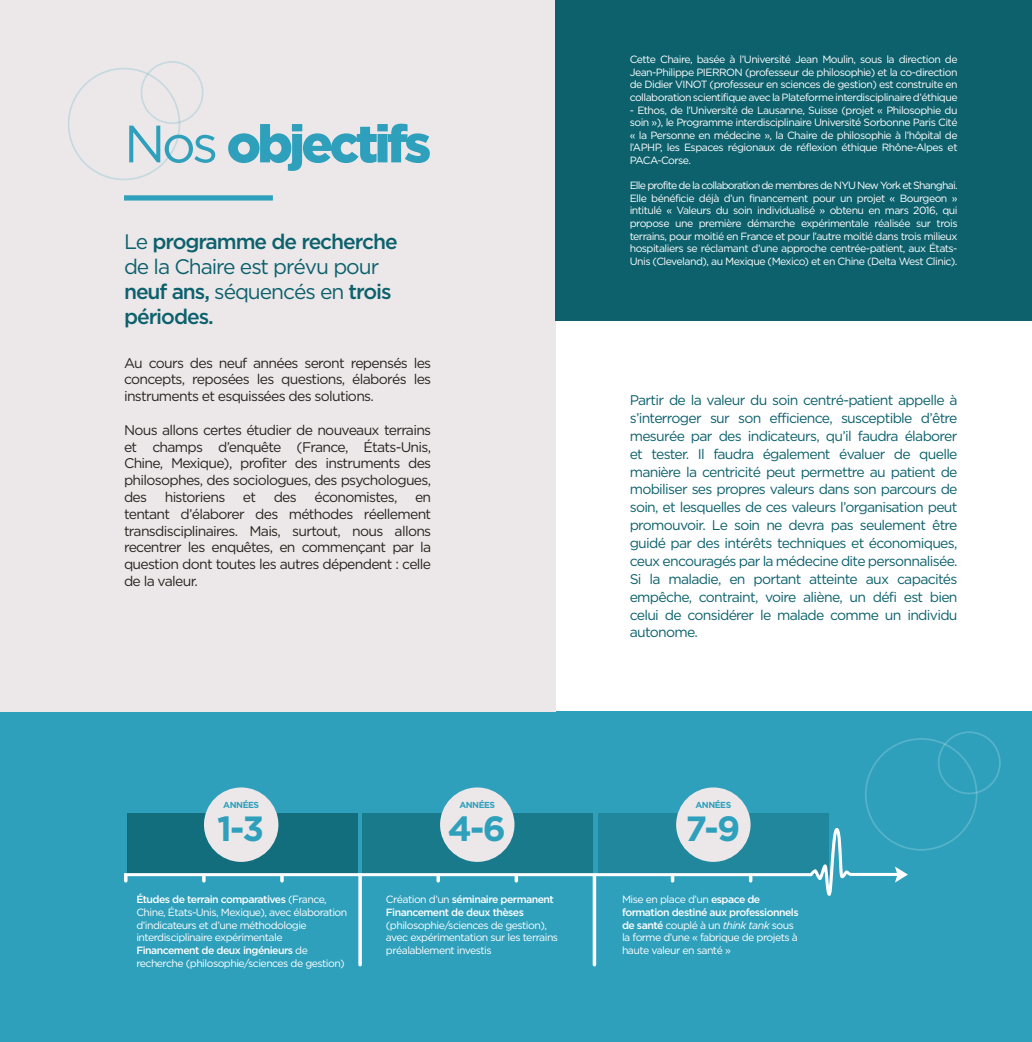
<style>
.page{position:relative;width:1032px;height:1042px;background:#fff}
.page>*{position:absolute;margin:0;border:0;box-sizing:border-box;transform-origin:0 0}
.t1{font:900 52.5px "Gotham";letter-spacing:-.07em;color:#2ea0bc}
.t2{font:700 35px "Gotham";color:#2ea0bc}
.t3{font:500 21px/25.2px "Gotham";letter-spacing:-.05em;color:#0c616d}
.t4{font:14px/17.8px "Gotham";letter-spacing:-.05em;color:#0c616d;text-align:justify}
.t5{font:14px/16.8px "Gotham";letter-spacing:-.05em;color:#272421;text-align:justify}
.t6{font:10.5px/12.6px "Gotham";letter-spacing:-.05em;color:#fff}
.t7{font:500 10.5px "Gotham";letter-spacing:-.05em;color:#fff}
.t8{font:700 8.75px "Gotham";letter-spacing:-.05em;color:#2ea0bc}
.s1{font-weight:400}
.s2{font-weight:500}
.s3{font-style:italic}
</style>
<div class="page">
<div style="left:0;top:712px;width:1032px;height:330px;background:#2ea0bc"></div>
<div style="left:128px;top:812px;width:230px;height:62px;background:#126d7c"></div>
<div style="left:362px;top:812px;width:231px;height:62px;background:#197a8c"></div>
<div style="left:598px;top:812px;width:231px;height:62px;background:#20879c"></div>
<div style="left:0;top:0;width:555px;height:712px;background:#ece8e9"></div>
<div style="left:555px;top:0;width:477px;height:320px;background:#0c616d"></div>
<div style="left:68px;top:68px;width:112px;height:112px;border:2px solid #2ea0bc;border-radius:50%"></div>
<div style="left:141px;top:61px;width:63px;height:63px;border:2px solid #2ea0bc;border-radius:50%"></div>
<div style="left:124px;top:195px;width:149px;height:6px;background:#2ea0bc"></div>
<svg style="left:124px;top:828px;width:781px;height:68px"></svg>
<svg style="left:895px;top:866px;width:13px;height:16px"></svg>
<svg style="left:124px;top:876px;width:4px;height:5px"></svg>
<svg style="left:436px;top:876px;width:4px;height:5px"></svg>
<svg style="left:280px;top:876px;width:4px;height:5px"></svg>
<hr style="left:593px;top:876px;width:3px;height:89px;background:#fff">
<svg style="left:749px;top:876px;width:3px;height:5px"></svg>
<svg style="left:202px;top:876px;width:4px;height:5px"></svg>
<svg style="left:514px;top:876px;width:4px;height:5px"></svg>
<svg style="left:358px;top:876px;width:4px;height:89px"></svg>
<svg style="left:671px;top:876px;width:3px;height:5px"></svg>
<div style="left:204px;top:787px;width:74px;height:75px;background:#ece8e9;border-radius:50%"></div>
<div style="left:440px;top:787px;width:74px;height:75px;background:#ece8e9;border-radius:50%"></div>
<div style="left:676px;top:787px;width:74px;height:75px;background:#ece8e9;border-radius:50%"></div>
<div style="left:865px;top:738px;width:112px;height:112px;border:2px solid #fff;border-radius:50%"></div>
<div style="left:938px;top:731px;width:63px;height:63px;border:2px solid #fff;border-radius:50%"></div>
<p class="t1" style="left:124px;top:113px;width:309px"><span class="s1">Nos</span> objectifs</p>
<p class="t3" style="left:124px;top:228px;width:275px"><span class="s1">Le</span> programme de recherche <span class="s1">de la Chaire est prévu pour </span>neuf ans, <span class="s1">séquencés en</span> trois périodes.</p>
<p class="t5" style="left:124px;top:354px;width:309px">Au cours des neuf années seront repensés les concepts, reposées les questions, élaborés les instruments et esquissées des solutions.</p>
<p class="t5" style="left:124px;top:421px;width:309px">Nous allons certes étudier de nouveaux terrains et champs d’enquête (France, États-Unis, Chine, Mexique), profiter des instruments des philosophes, des sociologues, des psychologues, des</p>
<p class="t5" style="left:165px;top:488px;width:62px">historiens</p>
<p class="t5" style="left:243px;top:488px;width:15px">et</p>
<p class="t5" style="left:274px;top:488px;width:25px">des</p>
<p class="t5" style="left:314px;top:488px;width:85px">économistes,</p>
<p class="t5" style="left:124px;top:488px;width:309px;text-indent:291px">en tentant d’élaborer des méthodes réellement transdisciplinaires. Mais, surtout, nous allons recentrer les enquêtes, en commençant par la question dont toutes les autres dépendent : celle de la valeur.</p>
<p class="t8" style="left:223px;top:799px;width:37px">ANNÉES</p>
<p class="t2" style="left:217px;top:808px;width:48px">1-3</p>
<p class="t8" style="left:459px;top:799px;width:37px">ANNÉES</p>
<p class="t2" style="left:448px;top:808px;width:60px">4-6</p>
<p class="t6" style="left:136px;top:893px;width:212px"><span class="s2">Études de terrain comparatives</span> (France, Chine, États-Unis, Mexique), avec élaboration d’indicateurs et d’une méthodologie interdisciplinaire expérimentale</p>
<p class="t6" style="left:136px;top:943px;width:210px"><span class="s2">Financement de deux ingénieurs</span> de recherche (philosophie/sciences de gestion)</p>
<p class="t7" style="left:386px;top:894px;width:169px"><span class="s1">Création d’un</span> séminaire permanent</p>
<p class="t6" style="left:386px;top:906px;width:174px"><span class="s2">Financement de deux thèses </span>(philosophie/sciences de gestion), avec expérimentation sur les terrains préalablement investis</p>
<p class="t6" style="left:630px;top:53px;width:329px;text-align:justify">Cette Chaire, basée à l’Université Jean Moulin, sous la direction de Jean-Philippe PIERRON (professeur de philosophie) et la co-direction de Didier VINOT (professeur en sciences de gestion) est construite en collaboration scientifique avec la Plateforme interdisciplinaire d’éthique</p>
<p class="t6" style="left:630px;top:103px;width:329px;text-align:justify">- Ethos, de l’Université de Lausanne, Suisse (projet « Philosophie du soin »), le Programme interdisciplinaire Université Sorbonne Paris Cité « la Personne en médecine », la Chaire de philosophie à l’hôpital de l’APHP, les Espaces régionaux de réflexion éthique Rhône-Alpes et PACA-Corse.</p>
<p class="t6" style="left:630px;top:179px;width:329px;text-align:justify">Elle profite de la collaboration de membres de NYU New York et Shanghai.<br>Elle bénéficie déjà d’un financement pour un projet « Bourgeon » intitulé « Valeurs du soin individualisé » obtenu en mars 2016, qui propose une première démarche expérimentale réalisée sur trois terrains, pour moitié en France et pour l’autre moitié dans trois milieux hospitaliers se réclamant d’une approche centrée-patient, aux États-Unis (Cleveland), au Mexique (Mexico) et en Chine (Delta West Clinic).</p>
<p class="t4" style="left:630px;top:391px;width:329px">Partir de la valeur du soin centré-patient appelle à s’interroger sur son efficience, susceptible d’être mesurée par des indicateurs, qu’il faudra élaborer et tester. Il faudra également évaluer de quelle manière la centricité peut permettre au patient de mobiliser ses propres valeurs dans son parcours de soin, et lesquelles de ces valeurs l’organisation peut promouvoir. Le soin ne devra pas seulement être guidé par des intérêts techniques et économiques, ceux encouragés par la médecine dite personnalisée.<br>Si la maladie, en portant atteinte aux capacités empêche, contraint, voire aliène, un défi est bien celui de considérer le malade comme un individu autonome.</p>
<p class="t8" style="left:695px;top:799px;width:37px">ANNÉES</p>
<p class="t2" style="left:685px;top:808px;width:56px">7-9</p>
<p class="t6" style="left:622px;top:893px;width:178px">Mise en place d’un <span class="s2">espace de formation destiné aux professionnels de santé</span> couplé à un <span class="s3">think tank</span> sous la forme d’une « fabrique de projets à haute valeur en santé »</p>
</div>
